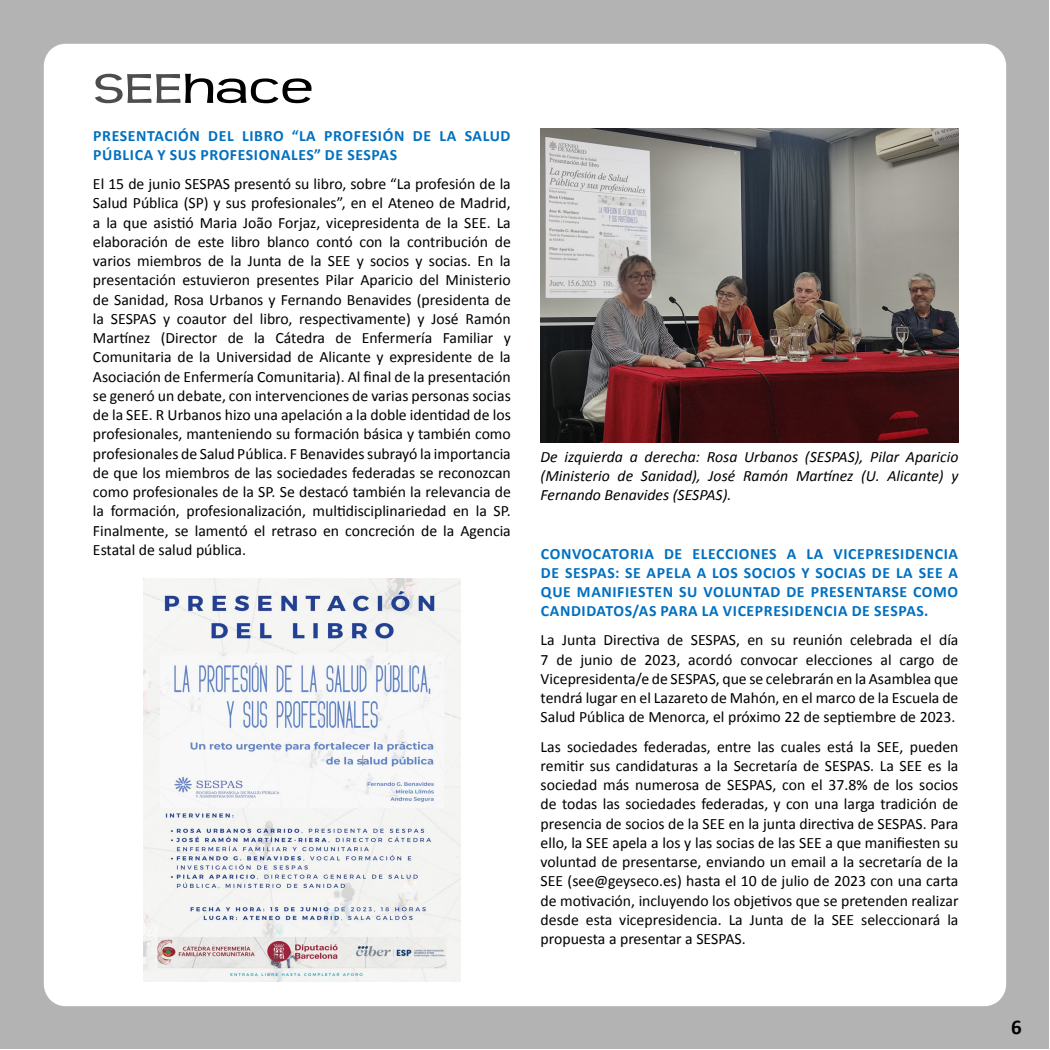
<style>
.page{position:relative;width:1050px;height:1050px;background:#fff}
.page>*{position:absolute;margin:0;border:0;box-sizing:border-box;transform-origin:0 0}
.t1{font:43.75px "Teen";color:#000;scale:1.29 1}
.t2{font:700 21px "Calibri";color:#000}
.t3{font:15.75px/19.2px "Calibri";color:#000;text-align:justify}
.t4{font:700 15.75px/19.2px "Calibri";letter-spacing:.04em;color:#0070c0}
.t5{font:italic 15.75px/19.2px "Calibri";color:#000;text-align:justify}
.s1{color:#4d4d4d}
</style>
<div class="page">
<div style="left:1px;top:1px;width:1048px;height:1048px;background:#b3b3b3"></div>
<div style="left:44px;top:44px;width:962px;height:962px;background:#fff;border-radius:22px"></div>
<img style="left:541px;top:129px;width:418px;height:314px">
<img style="left:143px;top:579px;width:318px;height:403px">
<h1 class="t1" style="left:93px;top:62px;width:172px"><span class="s1">SEE</span>hace</h1>
<p class="t4" style="left:93px;top:126px;width:419px">PRESENTACIÓN DEL LIBRO “LA PROFESIÓN DE LA SALUD<br>PÚBLICA Y SUS PROFESIONALES” DE SESPAS</p>
<p class="t3" style="left:93px;top:174px;width:419px">El 15 de junio SESPAS presentó su libro, sobre “La profesión de la Salud Pública (SP) y sus profesionales”, en el Ateneo de Madrid, a la que asistió Maria João Forjaz, vicepresidenta de la SEE. La elaboración de este libro blanco contó con la contribución de varios miembros de la Junta de la SEE y socios y socias. En la presentación estuvieron presentes Pilar Aparicio del Ministerio de Sanidad, Rosa Urbanos y Fernando Benavides (presidenta de la SESPAS y coautor del libro, respectivamente) y José Ramón Martínez (Director de la Cátedra de Enfermería Familiar y Comunitaria de la Universidad de Alicante y expresidente de la Asociación de Enfermería Comunitaria). Al final de la presentación se generó un debate, con intervenciones de varias personas socias de la SEE. R Urbanos hizo una apelación a la doble identidad de los profesionales, manteniendo su formación básica y también como profesionales de Salud Pública. F Benavides subrayó la importancia de que los miembros de las sociedades federadas se reconozcan como profesionales de la SP. Se destacó también la relevancia de la formación, profesionalización, multidisciplinariedad en la SP.<br>Finalmente, se lamentó el retraso en concreción de la Agencia Estatal de salud pública.</p>
<p class="t5" style="left:541px;top:446px;width:419px">De izquierda a derecha: Rosa Urbanos (SESPAS), Pilar Aparicio (Ministerio de Sanidad), José Ramón Martínez (U. Alicante) y Fernando Benavides (SESPAS).</p>
<p class="t4" style="left:541px;top:544px;width:419px;text-align:justify">CONVOCATORIA DE ELECCIONES A LA VICEPRESIDENCIA DE SESPAS: SE APELA A LOS SOCIOS Y SOCIAS DE LA SEE A QUE MANIFIESTEN SU VOLUNTAD DE PRESENTARSE COMO CANDIDATOS/AS PARA LA VICEPRESIDENCIA DE SESPAS.</p>
<p class="t3" style="left:541px;top:631px;width:419px">La Junta Directiva de SESPAS, en su reunión celebrada el día 7 de junio de 2023, acordó convocar elecciones al cargo de Vicepresidenta/e de SESPAS, que se celebrarán en la Asamblea que tendrá lugar en el Lazareto de Mahón, en el marco de la Escuela de Salud Pública de Menorca, el próximo 22 de septiembre de 2023.</p>
<p class="t3" style="left:541px;top:737px;width:419px">Las sociedades federadas, entre las cuales está la SEE, pueden remitir sus candidaturas a la Secretaría de SESPAS. La SEE es la sociedad más numerosa de SESPAS, con el 37.8% de los socios de todas las sociedades federadas, y con una larga tradición de presencia de socios de la SEE en la junta directiva de SESPAS. Para ello, la SEE apela a los y las socias de las SEE a que manifiesten su voluntad de presentarse, enviando un email a la secretaría de la SEE (see@geyseco.es) hasta el 10 de julio de 2023 con una carta de motivación, incluyendo los objetivos que se pretenden realizar desde esta vicepresidencia. La Junta de la SEE seleccionará la propuesta a presentar a SESPAS.</p>
<h2 class="t2" style="left:1011px;top:1013px;width:12px">6</h2>
</div>
